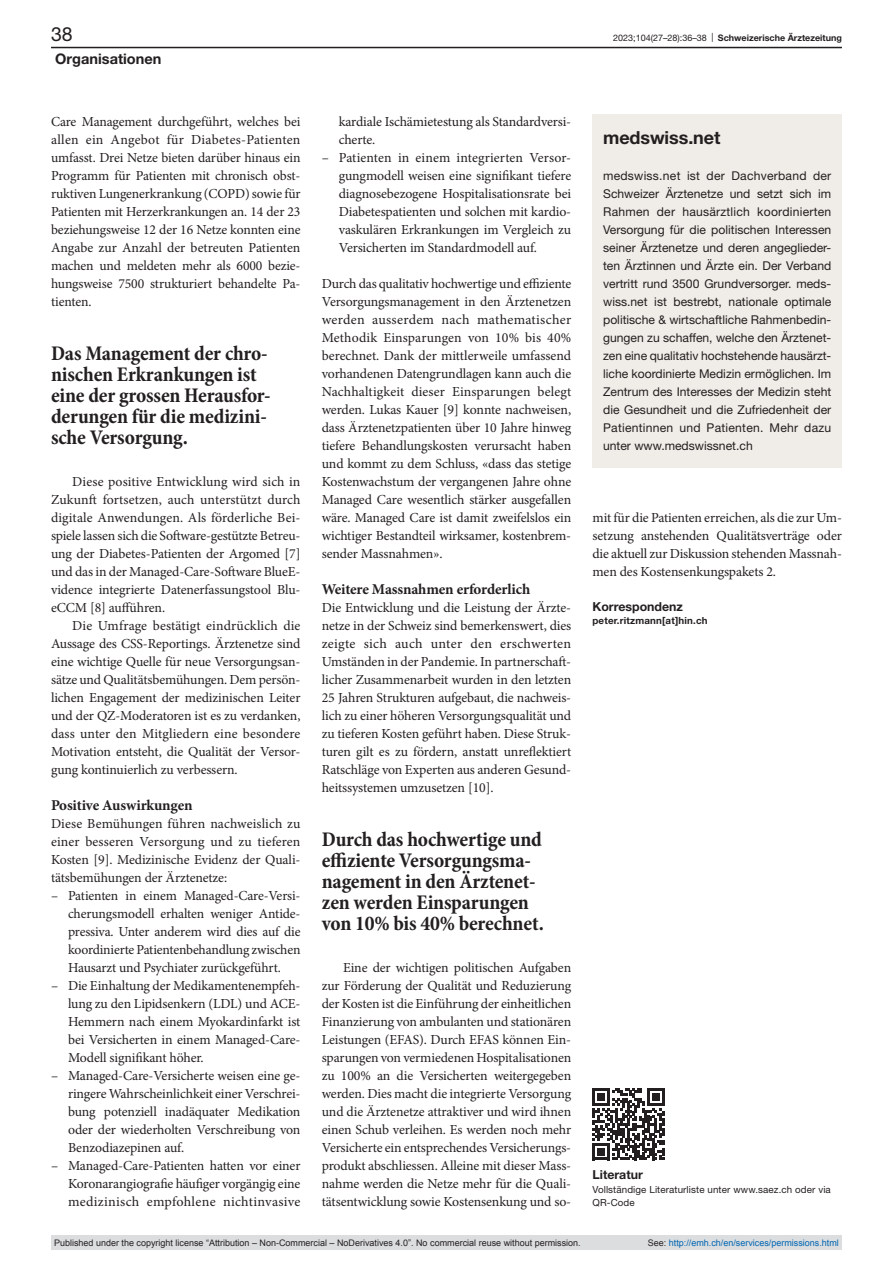
<style>
.page{position:relative;width:893px;height:1263px;background:#fff}
.page>*{position:absolute;margin:0;border:0;box-sizing:border-box;transform-origin:0 0}
.quote{font:700 condensed 21px/21px "Minion Pro";letter-spacing:-.01em;color:#231f20}
.t1{font:19.5px "Helvetica Neue LT Pro";color:#231f20}
.box-head1{font:700 18px "Helvetica Neue LT Pro";letter-spacing:-.005em;color:#231f20}
.head2{font:700 15px "Minion Pro";letter-spacing:-.015em;color:#231f20}
.t2{font:700 14.55px "Helvetica Neue LT Pro";color:#231f20}
.paragraph{font:13.8px/18px "Minion Pro";letter-spacing:-.01em;color:#231f20;text-align:justify}
.paragraph-indent{font:13.8px/18px "Minion Pro";letter-spacing:-.01em;color:#231f20;text-align:justify}
.correspondence-head{font:700 12.3px "Helvetica Neue LT Pro";color:#231f20}
.online-ref-head{font:700 12.3px "Helvetica Neue LT Pro";color:#231f20}
.box-paragraph{font:12.15px/18px "Helvetica Neue LT Pro";letter-spacing:.02em;color:#231f20;text-align:justify}
.online-ref{font:9.75px/13.5px "Helvetica Neue LT Pro";letter-spacing:.01em;color:#231f20}
.correspondence-e-mai{font:700 9.75px "Helvetica Neue LT Pro";letter-spacing:.02em;color:#231f20}
.t3{font:9px "Arial";color:#231f20}
.t4{font:700 9px "Helvetica Neue LT Pro";color:#231f20}
.t5{font:9px "Arial";color:#0066b3}
.s1{font-weight:400}
.s2{color:#231f20}
</style>
<div class="page">
<div style="left:592px;top:115px;width:250px;height:353px;background:#f0ece7"></div>
<svg style="left:592px;top:1088px;width:72px;height:72px"></svg>
<hr style="left:51px;top:47px;width:791px;height:1px;background:#231f20">
<div style="left:51px;top:1235px;width:791px;height:15px;background:#dcdddf"></div>
<h2 class="t1" style="left:51px;top:22px;width:23px">38</h2>
<p class="t4" style="left:613px;top:32px;width:230px"><span class="s1">2023;104(27–28):36–38 |</span> Schweizerische Ärztezeitung</p>
<p class="t2" style="left:55px;top:49px;width:108px">Organisationen</p>
<p class="paragraph-indent" style="left:51px;top:113px;width:251px">Care Management durchgeführt, welches bei allen ein Angebot für Diabetes-Patienten umfasst. Drei Netze bieten darüber hinaus ein Programm für Patienten mit chronisch obst&shy;ruktiven Lungenerkrankung (COPD) sowie für Patienten mit Herzerkrankungen an. 14 der 23 beziehungsweise 12 der 16 Netze konnten eine Angabe zur Anzahl der betreuten Patienten machen und meldeten mehr als 6000 bezie&shy;hungsweise 7500 strukturiert behandelte Pa&shy;tienten.</p>
<p class="quote" style="left:51px;top:344px;width:221px">Das Management der chro&shy;nischen Erkrankungen ist eine der grossen Herausfor&shy;derungen für die medizini&shy;sche Versorgung.</p>
<p class="paragraph-indent" style="left:51px;top:473px;width:251px;text-indent:21px">Diese positive Entwicklung wird sich in Zukunft fortsetzen, auch unterstützt durch digitale Anwendungen. Als förderliche Bei&shy;spiele lassen sich die Software-gestützte Betreu&shy;ung der Diabetes-Patienten der Argomed [7] und das in der Managed-Care-Software BlueE&shy;vidence integrierte Datenerfassungstool Blu&shy;eCCM [8] aufführen.</p>
<p class="paragraph-indent" style="left:51px;top:617px;width:251px;text-indent:21px">Die Umfrage bestätigt eindrücklich die Aussage des CSS-Reportings. Ärztenetze sind eine wichtige Quelle für neue Versorgungsan&shy;sätze und Qualitätsbemühungen. Dem persön&shy;lichen Engagement der medizinischen Leiter und der QZ-Moderatoren ist es zu verdanken, dass unter den Mitgliedern eine besondere Motivation entsteht, die Qualität der Versor&shy;gung kontinuierlich zu verbessern.</p>
<p class="head2" style="left:51px;top:795px;width:143px">Positive Auswirkungen</p>
<p class="paragraph" style="left:51px;top:815px;width:251px">Diese Bemühungen führen nachweislich zu einer besseren Versorgung und zu tieferen Kosten [9]. Medizinische Evidenz der Quali&shy;tätsbemühungen der Ärztenetze:</p>
<p class="paragraph" style="left:68px;top:887px;width:234px;text-indent:-17px">– Patienten in einem Managed-Care-Versi&shy;cherungsmodell erhalten weniger Antide&shy;pressiva. Unter anderem wird dies auf die koordinierte Patientenbehandlung zwischen Hausarzt und Psychiater zurückgeführt.</p>
<p class="paragraph" style="left:68px;top:977px;width:234px;text-indent:-17px">– Die Einhaltung der Medikamentenempfeh&shy;lung zu den Lipidsenkern (LDL) und ACE-Hemmern nach einem Myokardinfarkt ist bei Versicherten in einem Managed-Care-Modell signifikant höher.</p>
<p class="paragraph" style="left:68px;top:1067px;width:234px;text-indent:-17px">– Managed-Care-Versicherte weisen eine ge&shy;ringere Wahrscheinlichkeit einer Verschrei&shy;bung potenziell inadäquater Medikation oder der wiederholten Verschreibung von Benzodiazepinen auf.</p>
<p class="paragraph" style="left:68px;top:1157px;width:234px;text-indent:-17px">– Managed-Care-Patienten hatten vor einer Koronarangiografie häufiger vorgängig eine medizinisch empfohlene nichtinvasive</p>
<p class="paragraph" style="left:339px;top:113px;width:234px">kardiale Ischämietestung als Standardversi&shy;cherte.</p>
<p class="paragraph" style="left:339px;top:149px;width:234px;text-indent:-17px">– Patienten in einem integrierten Versor&shy;gungmodell weisen eine signifikant tiefere diagnosebezogene Hospitalisationsrate bei Diabetespatienten und solchen mit kardio&shy;vaskulären Erkrankungen im Vergleich zu Versicherten im Standardmodell auf.</p>
<p class="paragraph" style="left:322px;top:275px;width:251px">Durch das qualitativ hochwertige und effiziente Versorgungsmanagement in den Ärztenetzen werden ausserdem nach mathematischer Methodik Einsparungen von 10% bis 40% berechnet. Dank der mittlerweile umfassend vorhandenen Datengrundlagen kann auch die Nachhaltigkeit dieser Einsparungen belegt werden. Lukas Kauer [9] konnte nachweisen, dass Ärztenetzpatienten über 10 Jahre hinweg tiefere Behandlungskosten verursacht haben und kommt zu dem Schluss, «dass das stetige Kostenwachstum der vergangenen Jahre ohne Managed Care wesentlich stärker ausgefallen wäre. Managed Care ist damit zweifelslos ein wichtiger Bestandteil wirksamer, kostenbrem&shy;sender Massnahmen».</p>
<p class="head2" style="left:322px;top:579px;width:210px">Weitere Massnahmen erforderlich</p>
<p class="paragraph" style="left:322px;top:599px;width:251px">Die Entwicklung und die Leistung der Ärzte&shy;netze in der Schweiz sind bemerkenswert, dies zeigte sich auch unter den erschwerten Umständen in der Pandemie. In partnerschaft&shy;licher Zusammenarbeit wurden in den letzten 25 Jahren Strukturen aufgebaut, die nachweis&shy;lich zu einer höheren Versorgungsqualität und zu tieferen Kosten geführt haben. Diese Struk&shy;turen gilt es zu fördern, anstatt unreflektiert Ratschläge von Experten aus anderen Gesund&shy;heitssystemen umzusetzen [10].</p>
<p class="quote" style="left:322px;top:830px;width:224px">Durch das hochwertige und effiziente Versorgungsma&shy;nagement in den Ärztenet&shy;zen werden Einsparungen von 10% bis 40% berechnet.</p>
<p class="paragraph-indent" style="left:322px;top:959px;width:251px;text-indent:21px">Eine der wichtigen politischen Aufgaben zur Förderung der Qualität und Reduzierung der Kosten ist die Einführung der einheitlichen Finanzierung von ambulanten und stationären Leistungen (EFAS). Durch EFAS können Ein&shy;sparungen von vermiedenen Hospitalisationen zu 100% an die Versicherten weitergegeben werden. Dies macht die integrierte Versorgung und die Ärztenetze attraktiver und wird ihnen einen Schub verleihen. Es werden noch mehr Versicherte ein entsprechendes Versicherungs&shy;produkt abschliessen. Alleine mit dieser Mass&shy;nahme werden die Netze mehr für die Quali&shy;tätsentwicklung sowie Kostensenkung und so-</p>
<p class="box-head1" style="left:603px;top:126px;width:119px">medswiss.net</p>
<p class="box-paragraph" style="left:603px;top:166px;width:230px">medswiss.net ist der Dachverband der Schweizer Ärztenetze und setzt sich im Rahmen der hausärztlich koordinierten Versorgung für die politischen Interessen seiner Ärztenetze und deren angeglieder&shy;ten Ärztinnen und Ärzte ein. Der Verband vertritt rund 3500 Grundversorger. meds&shy;wiss.net ist bestrebt, nationale optimale politische &amp; wirtschaftliche Rahmenbedin&shy;gungen zu schaffen, welche den Ärztenet&shy;zen eine qualitativ hochstehende hausärzt&shy;liche koordinierte Medizin ermöglichen. Im Zentrum des Interesses der Medizin steht die Gesundheit und die Zufriedenheit der Patientinnen und Patienten. Mehr dazu unter www.medswissnet.ch</p>
<p class="paragraph-indent" style="left:592px;top:509px;width:251px">mit für die Patienten erreichen, als die zur Um&shy;setzung anstehenden Qualitätsverträge oder die aktuell zur Diskussion stehenden Massnah&shy;men des Kostensenkungspakets 2.</p>
<p class="correspondence-head" style="left:592px;top:598px;width:92px">Korrespondenz</p>
<p class="correspondence-e-mai" style="left:592px;top:614px;width:117px">peter.ritzmann[at]hin.ch</p>
<p class="online-ref-head" style="left:592px;top:1167px;width:52px">Literatur</p>
<p class="online-ref" style="left:592px;top:1182px;width:240px">Vollständige Literaturliste unter www.saez.ch oder via<br>QR-Code</p>
<p class="t3" style="left:54px;top:1237px;width:528px">Published under the copyright license “Attribution – Non-Commercial – NoDerivatives 4.0”. No commercial reuse without permission.</p>
<p class="t5" style="left:648px;top:1237px;width:193px"><span class="s2">See:</span> http://emh.ch/en/services/permissions.html</p>
</div>
